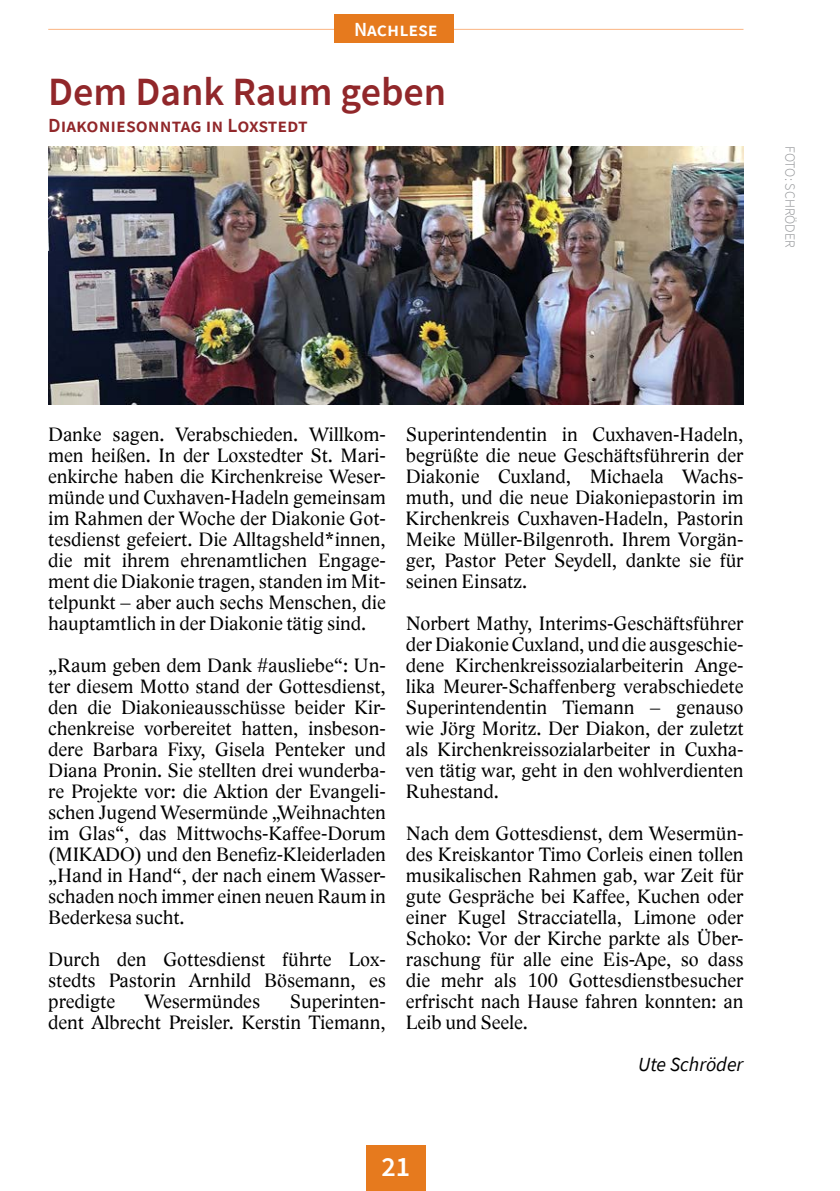
<style>
.page{position:relative;width:840px;height:1191px;background:#fff}
.page>*{position:absolute;margin:0;border:0;box-sizing:border-box;transform-origin:0 0}
.t1{font:600 40px "Source Sans Pro";color:#91272a}
.t2{font:600 28px "Source Sans Pro";color:#fff}
.t3{font:20px/21px "Lido STFCE";color:#000;text-align:justify}
.t4{font:600 20px "Source Sans Pro";color:#91272a}
.t5{font:600 20px "Source Sans Pro";color:#fff}
.t6{font:italic 20px "Source Sans Pro";color:#000}
.t7{font:300 14px "Source Sans Pro";color:#939598}
</style>
<div class="page">
<hr style="left:48px;top:29px;width:695px;height:1px;background:#fbb482">
<div style="left:366px;top:1145px;width:59px;height:46px;background:#e67a1e"></div>
<div style="left:334px;top:14px;width:120px;height:29px;background:#e67a1e"></div>
<img style="left:48px;top:146px;width:695px;height:258px">
<p class="t5" style="left:350px;top:16px;width:92px">Aktuelles</p>
<p class="t5" style="left:354px;top:16px;width:85px">Nachlese</p>
<h1 class="t1" style="left:48px;top:65px;width:399px">Dem Dank Raum geben</h1>
<p class="t4" style="left:48px;top:112px;width:261px">Diakoniesonntag in Loxstedt</p>
<p class="t7" style="left:798px;top:146px;width:103px;rotate:90deg">FOTO: SCHRÖDER</p>
<p class="t3" style="left:48px;top:424px;width:339px">Danke sagen. Verabschieden. Willkom&shy;men heißen. In der Loxstedter St. Mari&shy;enkirche haben die Kirchenkreise Weser&shy;münde und Cuxhaven-Hadeln gemeinsam im Rahmen der Woche der Diakonie Got&shy;tesdienst gefeiert. Die Alltagsheld*innen, die mit ihrem ehrenamtlichen Engage&shy;ment die Diakonie tragen, standen im Mit&shy;telpunkt – aber auch sechs Menschen, die hauptamtlich in der Diakonie tätig sind.</p>
<p class="t3" style="left:48px;top:655px;width:339px">„Raum geben dem Dank #ausliebe“: Un&shy;ter diesem Motto stand der Gottesdienst, den die Diakonieausschüsse beider Kir&shy;chenkreise vorbereitet hatten, insbeson&shy;dere Barbara Fixy, Gisela Penteker und Diana Pronin. Sie stellten drei wunderba&shy;re Projekte vor: die Aktion der Evangeli&shy;schen Jugend Wesermünde „Weihnachten im Glas“, das Mittwochs-Kaffee-Dorum (MIKADO) und den Benefiz-Kleiderladen „Hand in Hand“, der nach einem Wasser&shy;schaden noch immer einen neuen Raum in Bederkesa sucht.</p>
<p class="t3" style="left:48px;top:949px;width:339px">Durch den Gottesdienst führte Lox&shy;stedts Pastorin Arnhild Bösemann, es predigte</p>
<p class="t3" style="left:48px;top:991px;width:339px;text-align:right">Superinten-<br>dent Albrecht Preisler. Kerstin Tiemann,</p>
<p class="t3" style="left:145px;top:991px;width:116px">Wesermündes</p>
<p class="t3" style="left:405px;top:424px;width:339px">Superintendentin in Cuxhaven-Hadeln, begrüßte die neue Geschäftsführerin der Diakonie Cuxland, Michaela Wachs&shy;muth, und die neue Diakoniepastorin im Kirchenkreis Cuxhaven-Hadeln, Pastorin Meike Müller-Bilgenroth. Ihrem Vorgän&shy;ger, Pastor Peter Seydell, dankte sie für seinen Einsatz.</p>
<p class="t3" style="left:405px;top:613px;width:339px">Norbert Mathy, Interims-Geschäftsführer der Diakonie Cuxland, und die ausgeschie&shy;dene Kirchenkreissozialarbeiterin Ange&shy;lika Meurer-Schaffenberg verabschiedete Superintendentin Tiemann – genauso wie Jörg Moritz. Der Diakon, der zuletzt als Kirchenkreissozialarbeiter in Cuxha&shy;ven tätig war, geht in den wohlverdienten Ruhestand.</p>
<p class="t3" style="left:405px;top:823px;width:339px">Nach dem Gottesdienst, dem Wesermün&shy;des Kreiskantor Timo Corleis einen tollen musikalischen Rahmen gab, war Zeit für gute Gespräche bei Kaffee, Kuchen oder einer Kugel Stracciatella, Limone oder Schoko: Vor der Kirche parkte als Über&shy;raschung für alle eine Eis-Ape, so dass die mehr als 100 Gottesdienstbesucher erfrischt nach Hause fahren konnten: an Leib und Seele.</p>
<p class="t6" style="left:637px;top:1052px;width:107px">Ute Schröder</p>
<h2 class="t2" style="left:381px;top:1148px;width:30px">21</h2>
</div>
